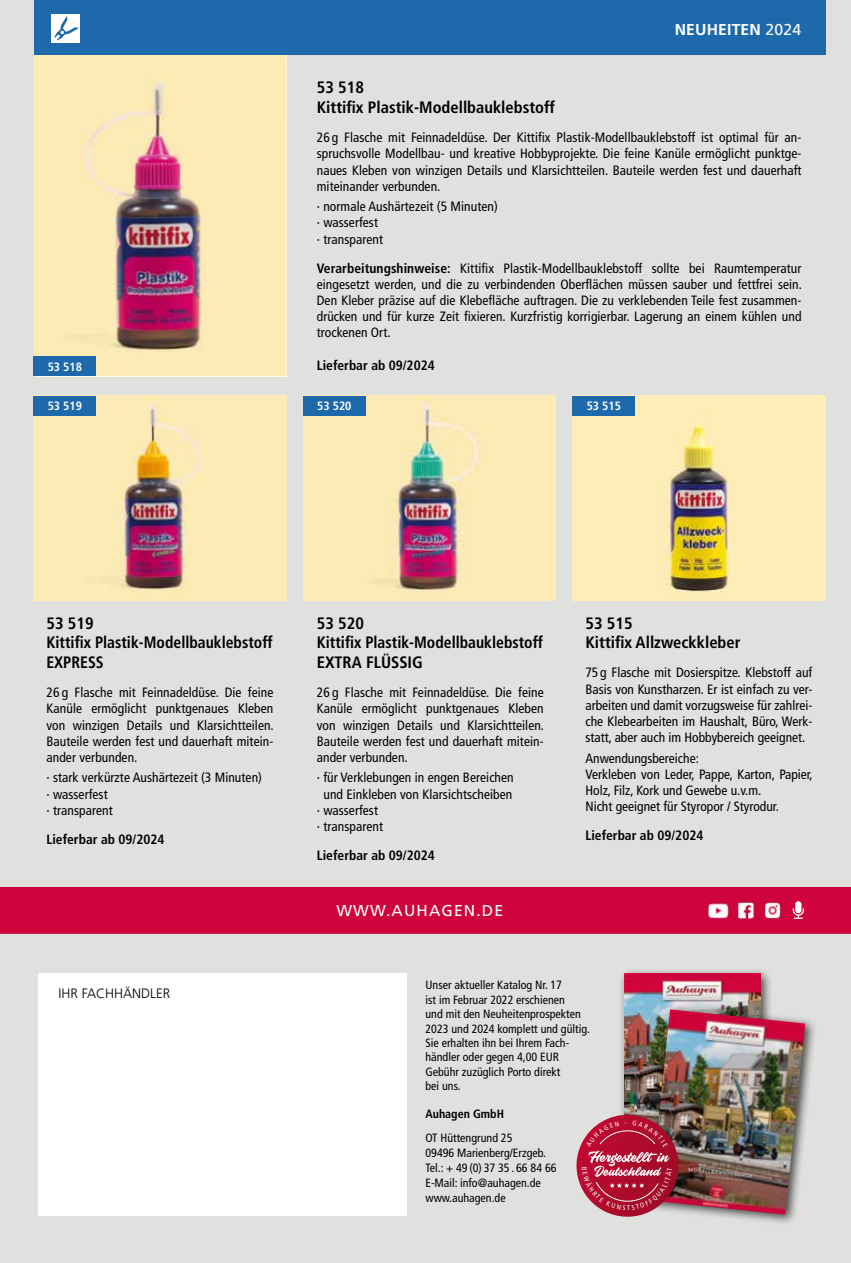
<style>
.page{position:relative;width:851px;height:1263px;background:#fff}
.page>*{position:absolute;margin:0;border:0;box-sizing:border-box;transform-origin:0 0}
.t1{font:700 condensed 16.5px/19.8px "Frutiger LT Com";color:#000}
.t2{font:15.75px "Frutiger LT Com";letter-spacing:.07em;color:#fff}
.t3{font:700 15.75px "Frutiger LT Com";letter-spacing:.01em;color:#fff}
.t4{font:condensed 13.5px/16.2px "Frutiger LT Com";letter-spacing:.005em;color:#000;text-align:justify}
.t5{font:700 condensed 13.5px "Frutiger LT Com";color:#000}
.t6{font:300 13.5px "Frutiger LT Com";color:#000}
.t7{font:condensed 12px/14.4px "Frutiger LT Com";color:#000}
.t8{font:700 condensed 12px "Frutiger LT Com";color:#fff}
.t9{font:700 condensed 12px "Frutiger LT Com";color:#000}
.s1{font-weight:400}
.s2{font-weight:700}
</style>
<div class="page">
<div style="left:0;top:0;width:850px;height:1263px;background:#e0e0df"></div>
<div style="left:618px;top:968px;width:154px;height:210px;background:#000;opacity:.7"></div>
<img style="left:624px;top:974px;width:136px;height:141px">
<div style="left:644px;top:1003px;width:172px;height:223px;background:#000;opacity:.7"></div>
<img style="left:650px;top:1009px;width:155px;height:206px">
<div style="left:38px;top:973px;width:369px;height:242px;background:#fff"></div>
<div style="left:0;top:887px;width:850px;height:47px;background:#d0043c"></div>
<img style="left:761px;top:901px;width:21px;height:19px">
<img style="left:706px;top:902px;width:23px;height:17px">
<img style="left:734px;top:901px;width:21px;height:19px">
<img style="left:34px;top:55px;width:252px;height:321px">
<div style="left:34px;top:357px;width:62px;height:19px;background:#1e69ab"></div>
<img style="left:34px;top:396px;width:252px;height:205px">
<div style="left:34px;top:396px;width:62px;height:20px;background:#1e69ab"></div>
<img style="left:303px;top:396px;width:252px;height:205px">
<div style="left:303px;top:396px;width:62px;height:20px;background:#1e69ab"></div>
<img style="left:572px;top:396px;width:253px;height:205px">
<div style="left:572px;top:396px;width:63px;height:20px;background:#1e69ab"></div>
<div style="left:34px;top:0;width:791px;height:55px;background:#1e69ab"></div>
<div style="left:51px;top:14px;width:29px;height:29px;background:#fff"></div>
<svg style="left:54px;top:16px;width:25px;height:24px"></svg>
<img style="left:576px;top:1115px;width:109px;height:109px">
<p class="t3" style="left:674px;top:20px;width:128px">NEUHEITEN <span class="s1">2024</span></p>
<p class="t1" style="left:317px;top:78px;width:240px">53 518<br>Kittifix Plastik-Modellbauklebstoff</p>
<p class="t4" style="left:317px;top:129px;width:486px">26 g Flasche mit Feinnadeldüse. Der Kittifix Plastik-Modellbauklebstoff ist optimal für an&shy;spruchsvolle Modellbau- und kreative Hobbyprojekte. Die feine Kanüle ermöglicht punktge&shy;naues Kleben von winzigen Details und Klarsichtteilen. Bauteile werden fest und dauerhaft miteinander verbunden.</p>
<p class="t4" style="left:317px;top:199px;width:182px;text-align:left">∙ normale Aushärtezeit (5 Minuten) ∙ wasserfest<br>∙ transparent</p>
<p class="t4" style="left:317px;top:260px;width:486px"><span class="s2">Verarbeitungshinweise:</span> Kittifix Plastik-Modellbauklebstoff sollte bei Raumtemperatur eingesetzt werden, und die zu verbindenden Oberflächen müssen sauber und fettfrei sein.<br>Den Kleber präzise auf die Klebefläche auftragen. Die zu verklebenden Teile fest zusammen&shy;drücken und für kurze Zeit fixieren. Kurzfristig korrigierbar. Lagerung an einem kühlen und trockenen Ort.</p>
<p class="t5" style="left:317px;top:357px;width:119px">Lieferbar ab 09/2024</p>
<p class="t8" style="left:48px;top:360px;width:36px">53 518</p>
<p class="t8" style="left:48px;top:399px;width:36px">53 519</p>
<p class="t8" style="left:317px;top:399px;width:36px">53 520</p>
<p class="t8" style="left:586px;top:399px;width:36px">53 515</p>
<p class="t1" style="left:46px;top:613px;width:228px">53 519<br>Kittifix Plastik-Modellbauklebstoff<br>EXPRESS</p>
<p class="t4" style="left:46px;top:684px;width:229px">26 g Flasche mit Feinnadeldüse. Die feine Kanüle ermöglicht punktgenaues Kleben von winzigen Details und Klarsichtteilen.<br>Bauteile werden fest und dauerhaft mitein&shy;ander verbunden.</p>
<p class="t4" style="left:46px;top:770px;width:217px;text-align:left">∙ stark verkürzte Aushärtezeit (3 Minuten) ∙ wasserfest<br>∙ transparent</p>
<p class="t5" style="left:46px;top:831px;width:119px">Lieferbar ab 09/2024</p>
<p class="t6" style="left:58px;top:985px;width:113px">IHR FACHHÄNDLER</p>
<p class="t1" style="left:317px;top:613px;width:228px">53 520<br>Kittifix Plastik-Modellbauklebstoff<br>EXTRA FLÜSSIG</p>
<p class="t4" style="left:317px;top:684px;width:229px">26 g Flasche mit Feinnadeldüse. Die feine Kanüle ermöglicht punktgenaues Kleben von winzigen Details und Klarsichtteilen.<br>Bauteile werden fest und dauerhaft mitein&shy;ander verbunden.</p>
<p class="t4" style="left:317px;top:770px;width:198px">∙ für Verklebungen in engen Bereichen</p>
<p class="t4" style="left:323px;top:786px;width:190px">und Einkleben von Klarsichtscheiben</p>
<p class="t4" style="left:317px;top:802px;width:63px">∙ wasserfest</p>
<p class="t4" style="left:317px;top:818px;width:68px">∙ transparent</p>
<p class="t5" style="left:317px;top:847px;width:119px">Lieferbar ab 09/2024</p>
<p class="t2" style="left:336px;top:901px;width:168px">WWW.AUHAGEN.DE</p>
<p class="t1" style="left:585px;top:613px;width:156px">53 515<br>Kittifix Allzweckkleber</p>
<p class="t4" style="left:585px;top:665px;width:228px">75 g Flasche mit Dosierspitze. Klebstoff auf Basis von Kunstharzen. Er ist einfach zu ver&shy;arbeiten und damit vorzugsweise für zahlrei&shy;che Klebearbeiten im Haushalt, Büro, Werk&shy;statt, aber auch im Hobbybereich geeignet.</p>
<p class="t4" style="left:585px;top:750px;width:229px;text-align:left">Anwendungsbereiche:<br>Verkleben von Leder, Pappe, Karton, Papier, Holz, Filz, Kork und Gewebe u.v.m.<br>Nicht geeignet für Styropor / Styrodur.</p>
<p class="t5" style="left:585px;top:827px;width:119px">Lieferbar ab 09/2024</p>
<p class="t7" style="left:425px;top:978px;width:166px">Unser aktueller Katalog Nr. 17<br>ist im Februar 2022 erschienen<br>und mit den Neuheitenprospekten<br>2023 und 2024 komplett und gültig.<br>Sie erhalten ihn bei Ihrem Fach&shy;händler oder gegen 4,00 EUR<br>Gebühr zuzüglich Porto direkt<br>bei uns.</p>
<p class="t9" style="left:425px;top:1107px;width:80px">Auhagen GmbH</p>
<p class="t7" style="left:425px;top:1131px;width:132px;line-height:15px">OT Hüttengrund 25<br>09496 Marienberg/Erzgeb.<br>Tel.: + 49 (0) 37 35 . 66 84 66<br>E-Mail: info@auhagen.de www.auhagen.de</p>
</div>
